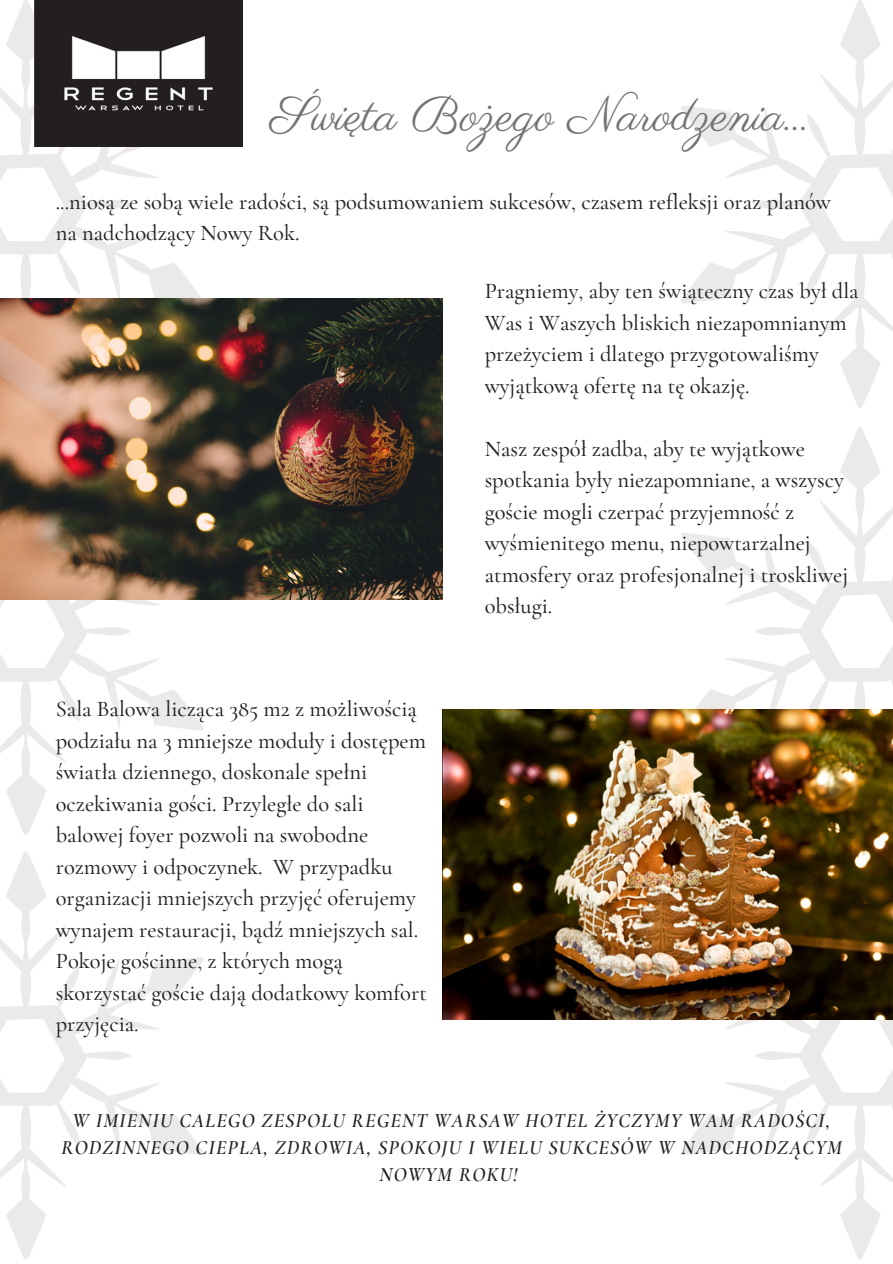
<style>
.page{position:relative;width:893px;height:1264px;background:#fff}
.page>*{position:absolute;margin:0;border:0;box-sizing:border-box;transform-origin:0 0}
.t1{font:48.75px "Parisienne";color:#737373}
.t2{font:500 22.5px/31.5px "Cormorant Garamond";color:#231f20}
.t3{font:italic 600 19.95px/27px "Cormorant Garamond";letter-spacing:.055em;color:#231f20;text-align:center}
</style>
<div class="page">
<svg style="left:0;top:0;width:203px;height:298px"></svg>
<img style="left:34px;top:0;width:208px;height:146px">
<svg style="left:0;top:852px;width:203px;height:407px"></svg>
<svg style="left:0;top:599px;width:203px;height:236px"></svg>
<svg style="left:681px;top:0;width:211px;height:408px"></svg>
<svg style="left:681px;top:427px;width:211px;height:282px"></svg>
<svg style="left:681px;top:1019px;width:211px;height:240px"></svg>
<img style="left:442px;top:709px;width:450px;height:310px">
<img style="left:0;top:298px;width:442px;height:301px">
<h1 class="t1" style="left:270px;top:86px;width:540px">Święta Bożego Narodzenia...</h1>
<p class="t2" style="left:56px;top:186px;width:776px">...niosą ze sobą wiele radości, są podsumowaniem sukcesów, czasem refleksji oraz planów na nadchodzący Nowy Rok.</p>
<p class="t2" style="left:484px;top:275px;width:375px">Pragniemy, aby ten świąteczny czas był dla Was i Waszych bliskich niezapomnianym przeżyciem i dlatego przygotowaliśmy wyjątkową ofertę na tę okazję.</p>
<p class="t2" style="left:484px;top:432px;width:365px">Nasz zespół zadba, aby te wyjątkowe spotkania były niezapomniane, a wszyscy goście mogli czerpać przyjemność z wyśmienitego menu, niepowtarzalnej atmosfery oraz profesjonalnej i troskliwej obsługi.</p>
<p class="t2" style="left:56px;top:693px;width:372px">Sala Balowa licząca 385 m2 z możliwością podziału na 3 mniejsze moduły i dostępem światła dziennego, doskonale spełni oczekiwania gości. Przyległe do sali balowej foyer pozwoli na swobodne rozmowy i odpoczynek. W przypadku organizacji mniejszych przyjęć oferujemy wynajem restauracji, bądź mniejszych sal.<br>Pokoje gościnne, z których mogą skorzystać goście dają dodatkowy komfort przyjęcia.</p>
<p class="t3" style="left:61px;top:1107px;width:782px">W IMIENIU CAŁEGO ZESPOŁU REGENT WARSAW HOTEL ŻYCZYMY WAM RADOŚCI,<br>RODZINNEGO CIEPŁA, ZDROWIA, SPOKOJU I WIELU SUKCESÓ W W NADCHODZĄCYM<br>NOWYM ROKU!</p>
</div>
